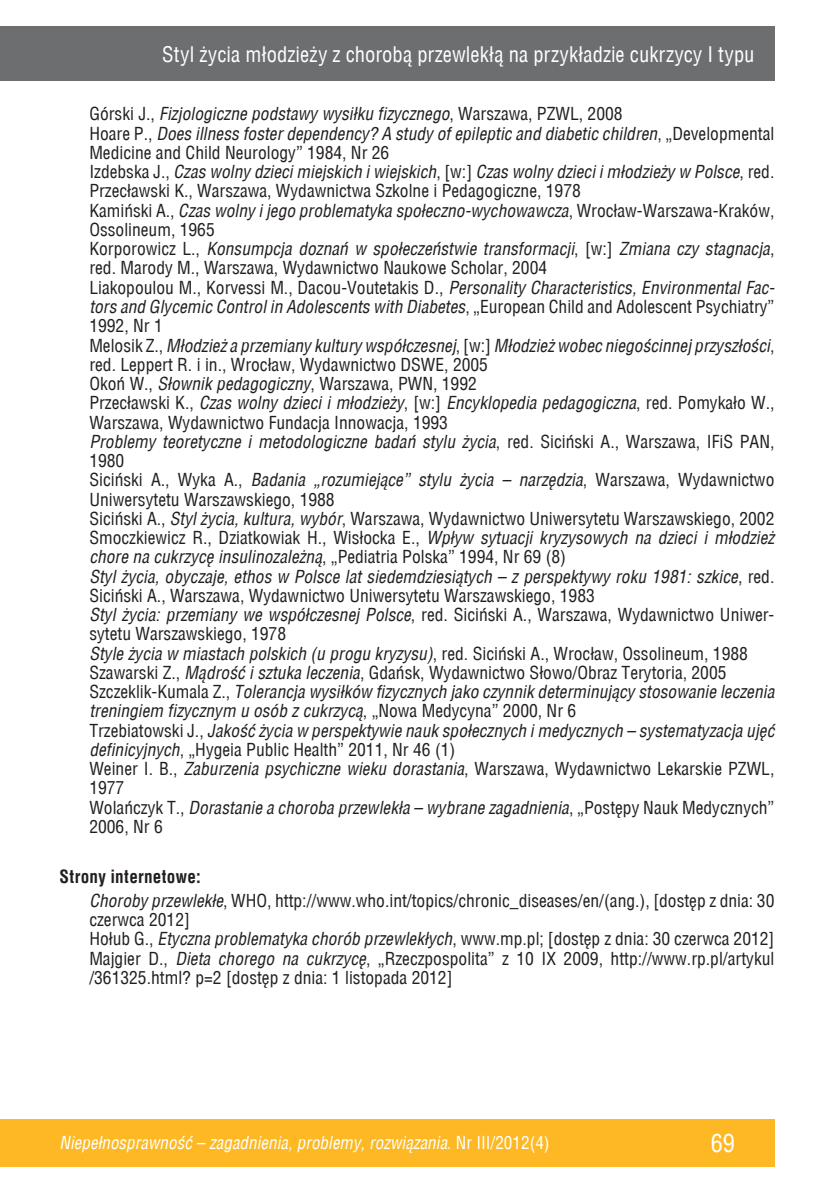
<style>
.page{position:relative;width:834px;height:1191px;background:#fff}
.page>*{position:absolute;margin:0;border:0;box-sizing:border-box;transform-origin:0 0}
.t1{font:24.5px "Switzerland Condensed";color:#fff}
.t2{font:21px "Switzerland Condensed";letter-spacing:.005em;color:#fff}
.t3{font:17.5px/19.2px "Switzerland Condensed";color:#231f20}
.t4{font:italic 17.5px "Switzerland Condensed";color:#fff}
.s1{font-style:italic}
.s2{font-weight:700}
.s3{font-style:normal}
</style>
<div class="page">
<div style="left:0;top:1119px;width:774px;height:47px;background:#fdb824"></div>
<div style="left:0;top:26px;width:774px;height:55px;background:#6d6e70"></div>
<p class="t2" style="left:162px;top:42px;width:593px">Styl życia młodzieży z chorobą przewlekłą na przykładzie cukrzycy I typu</p>
<p class="t3" style="left:89px;top:104px;width:686px">Górski J., <span class="s1">Fizjologiczne podstawy wysiłku fizycznego</span>, Warszawa, PZWL, 2008<br>Hoare P., <span class="s1">Does illness foster dependency? A study of epileptic and diabetic children</span>, „Developmental Medicine and Child Neurology” 1984, Nr 26<br>Izdebska J., <span class="s1">Czas wolny dzieci miejskich i wiejskich</span>, [w:] <span class="s1">Czas wolny dzieci i młodzieży w Polsce</span>, red.<br>Przecławski K., Warszawa, Wydawnictwa Szkolne i Pedagogiczne, 1978<br>Kamiński A., <span class="s1">Czas wolny i jego problematyka społeczno-wychowawcza</span>, Wrocław-Warszawa-Kraków, Ossolineum, 1965<br>Korporowicz L., <span class="s1">Konsumpcja doznań w społeczeństwie transformacji</span>, [w:] <span class="s1">Zmiana czy stagnacja</span>, red. Marody M., Warszawa, Wydawnictwo Naukowe Scholar, 2004<br>Liakopoulou M., Korvessi M., Dacou-Voutetakis D., <span class="s1">Personality Characteristics, Environmental Fac&shy;tors and Glycemic Control in Adolescents with Diabetes</span>, „European Child and Adolescent Psychiatry” 1992, Nr 1<br>Melosik Z., <span class="s1">Młodzież a przemiany kultury współczesnej</span>, [w:] <span class="s1">Młodzież wobec niegościnnej przyszłości</span>, red. Leppert R. i in., Wrocław, Wydawnictwo DSWE, 2005<br>Okoń W., <span class="s1">Słownik pedagogiczny</span>, Warszawa, PWN, 1992<br>Przecławski K., <span class="s1">Czas wolny dzieci i młodzieży</span>, [w:] <span class="s1">Encyklopedia pedagogiczna</span>, red. Pomykało W., Warszawa, Wydawnictwo Fundacja Innowacja, 1993<br><span class="s1">Problemy teoretyczne i metodologiczne badań stylu życia</span>, red. Siciński A., Warszawa, IFiS PAN, 1980<br>Siciński A., Wyka A., <span class="s1">Badania „rozumiejące” stylu życia – narzędzia</span>, Warszawa, Wydawnictwo Uniwersytetu Warszawskiego, 1988<br>Siciński A., <span class="s1">Styl życia, kultura, wybór</span>, Warszawa, Wydawnictwo Uniwersytetu Warszawskiego, 2002<br>Smoczkiewicz R., Dziatkowiak H., Wisłocka E., <span class="s1">Wpływ sytuacji kryzysowych na dzieci i młodzież chore na cukrzycę insulinozależną</span>, „Pediatria Polska” 1994, Nr 69 (8)<br><span class="s1">Styl życia, obyczaje, ethos w Polsce lat siedemdziesiątych – z perspektywy roku 1981: szkice</span>, red.<br>Siciński A., Warszawa, Wydawnictwo Uniwersytetu Warszawskiego, 1983<br><span class="s1">Styl życia: przemiany we współczesnej Polsce</span>, red. Siciński A., Warszawa, Wydawnictwo Uniwer&shy;sytetu Warszawskiego, 1978<br><span class="s1">Style życia w miastach polskich (u progu kryzysu)</span>, red. Siciński A., Wrocław, Ossolineum, 1988<br>Szawarski Z., <span class="s1">Mądrość i sztuka leczenia</span>, Gdańsk, Wydawnictwo Słowo/Obraz Terytoria, 2005<br>Szczeklik-Kumala Z., <span class="s1">Tolerancja wysiłków fizycznych jako czynnik determinujący stosowanie leczenia treningiem fizycznym u osób z cukrzycą</span>, „Nowa Medycyna” 2000, Nr 6<br>Trzebiatowski J., <span class="s1">Jakość życia w perspektywie nauk społecznych i medycznych – systematyzacja ujęć definicyjnych</span>, „Hygeia Public Health” 2011, Nr 46 (1)<br>Weiner I. B., <span class="s1">Zaburzenia psychiczne wieku dorastania</span>, Warszawa, Wydawnictwo Lekarskie PZWL, 1977<br>Wolańczyk T., <span class="s1">Dorastanie a choroba przewlekła – wybrane zagadnienia</span>, „Postępy Nauk Medycznych” 2006, Nr 6</p>
<p class="t3" style="left:89px;top:864px;width:686px;line-height:24.2px;text-indent:-30px"><span class="s2">Strony internetowe:<br></span><span class="s1">Choroby przewlekłe</span>, WHO, http://www.who.int/topics/chronic_diseases/en/(ang.), [dostęp z dnia: 30</p>
<p class="t3" style="left:89px;top:910px;width:686px">czerwca 2012]<br>Hołub G., <span class="s1">Etyczna problematyka chorób przewlekłych</span>, www.mp.pl; [dostęp z dnia: 30 czerwca 2012] Majgier D., <span class="s1">Dieta chorego na cukrzycę</span>, „Rzeczpospolita” z 10 IX 2009, http://www.rp.pl/artykul /361325.html? p=2 [dostęp z dnia: 1 listopada 2012]</p>
<p class="t4" style="left:60px;top:1132px;width:491px">Niepełnosprawność – zagadnienia, problemy, rozwiązania<span class="s3">. Nr III/2012(4)</span></p>
<h1 class="t1" style="left:710px;top:1129px;width:26px">69</h1>
</div>
